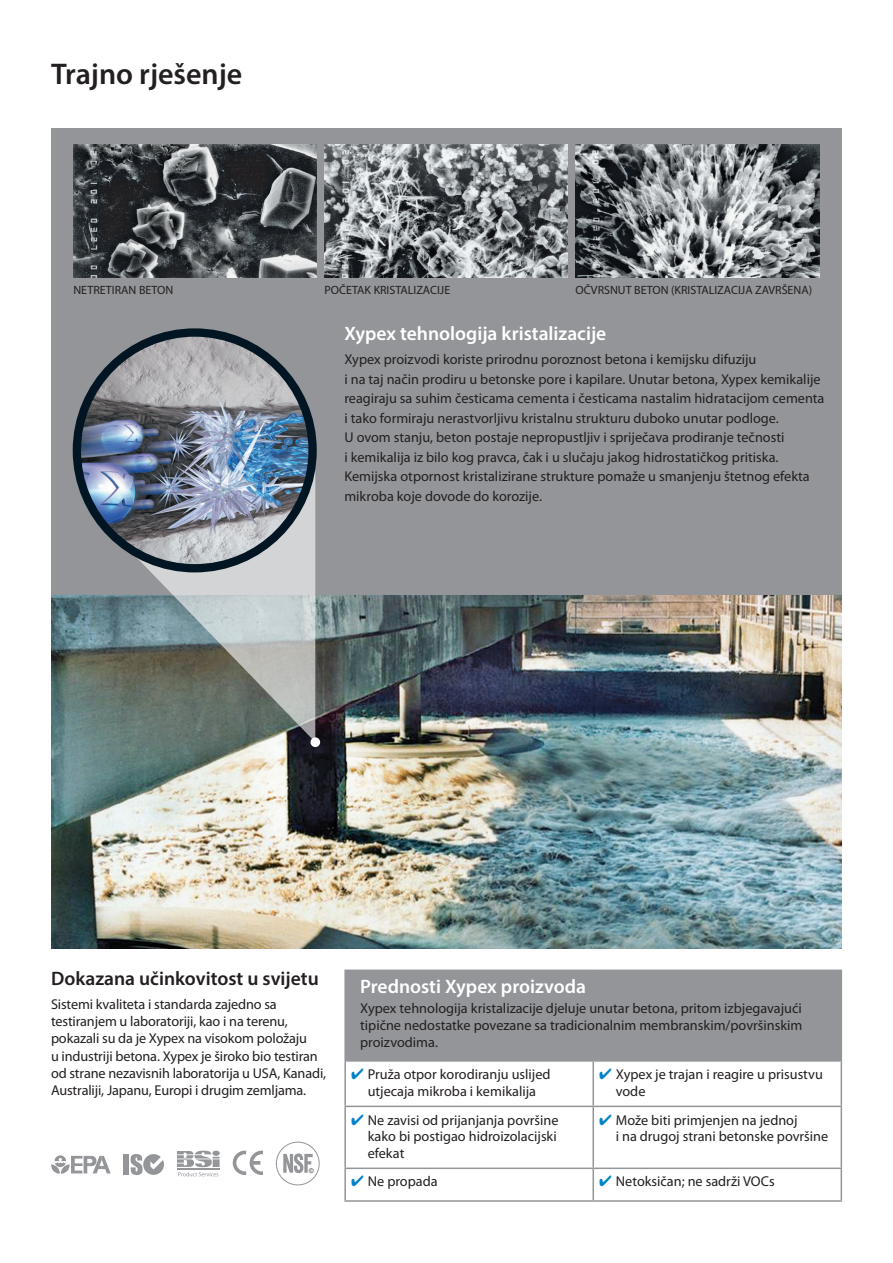
<style>
.page{position:relative;width:893px;height:1263px;background:#fff}
.page>*{position:absolute;margin:0;border:0;box-sizing:border-box;transform-origin:0 0}
.t1{font:600 30px "Myriad Pro";color:#231f20}
.t2{font:600 19.5px "Myriad Pro";color:#fff}
.t3{font:600 19.5px "Myriad Pro";color:#231f20}
.t4{font:14.25px/19.5px "Myriad Pro";color:#231f20}
.t5{font:12px "Myriad Pro";color:#231f20}
.s1{color:#0082c8}
</style>
<div class="page">
<div style="left:51px;top:128px;width:791px;height:471px;background:#939598"></div>
<img style="left:51px;top:595px;width:791px;height:353px">
<svg style="left:111px;top:475px;width:204px;height:267px;background:#8e9795"></svg>
<div style="left:310px;top:737px;width:10px;height:10px;background:#fff;border-radius:50%"></div>
<div style="left:345px;top:970px;width:496px;height:91px;background:#939598"></div>
<svg style="left:346px;top:1062px;width:495px;height:138px"></svg>
<hr style="left:344px;top:969px;width:249px;height:2px;background:#939598">
<hr style="left:344px;top:971px;width:2px;height:89px;background:#939598">
<hr style="left:593px;top:969px;width:249px;height:2px;background:#939598">
<hr style="left:841px;top:971px;width:1px;height:89px;background:#939598">
<hr style="left:344px;top:1060px;width:249px;height:2px;background:#939598">
<hr style="left:593px;top:1060px;width:249px;height:2px;background:#939598">
<hr style="left:344px;top:1062px;width:2px;height:43px;background:#939598">
<hr style="left:344px;top:1107px;width:2px;height:60px;background:#939598">
<hr style="left:344px;top:1169px;width:2px;height:31px;background:#939598">
<hr style="left:344px;top:1200px;width:249px;height:2px;background:#939598">
<hr style="left:592px;top:1062px;width:2px;height:43px;background:#939598">
<hr style="left:841px;top:1062px;width:1px;height:43px;background:#939598">
<hr style="left:592px;top:1107px;width:2px;height:60px;background:#939598">
<hr style="left:841px;top:1107px;width:1px;height:60px;background:#939598">
<hr style="left:592px;top:1169px;width:2px;height:31px;background:#939598">
<hr style="left:841px;top:1169px;width:1px;height:31px;background:#939598">
<hr style="left:593px;top:1200px;width:249px;height:2px;background:#939598">
<hr style="left:344px;top:1105px;width:249px;height:2px;background:#939598">
<hr style="left:593px;top:1105px;width:249px;height:2px;background:#939598">
<hr style="left:344px;top:1167px;width:249px;height:2px;background:#939598">
<hr style="left:593px;top:1167px;width:249px;height:2px;background:#939598">
<img style="left:73px;top:144px;width:244px;height:134px">
<img style="left:324px;top:144px;width:244px;height:134px">
<img style="left:576px;top:144px;width:243px;height:134px">
<svg style="left:283px;top:1153px;width:30px;height:20px"></svg>
<div style="left:276px;top:1142px;width:44px;height:43px;border:1px solid #939598;border-radius:50%"></div>
<svg style="left:233px;top:1151px;width:30px;height:24px"></svg>
<svg style="left:177px;top:1151px;width:43px;height:25px"></svg>
<svg style="left:51px;top:1155px;width:60px;height:19px"></svg>
<div style="left:124px;top:1154px;width:5px;height:20px;background:#939598"></div>
<svg style="left:131px;top:1154px;width:33px;height:21px"></svg>
<img style="left:77px;top:335px;width:236px;height:231px">
<div style="left:73px;top:328px;width:244px;height:244px;border:8px solid #011622;border-radius:50%"></div>
<hr style="left:892px;top:128px;width:1px;height:467px;background:#939598">
<h1 class="t1" style="left:51px;top:55px;width:193px">Trajno rješenje</h1>
<p class="t5" style="left:73px;top:283px;width:102px">NETRETIRAN BETON</p>
<p class="t5" style="left:324px;top:283px;width:127px">POČETAK KRISTALIZACIJE</p>
<p class="t5" style="left:576px;top:283px;width:238px">OČVRSNUT BETON (KRISTALIZACIJA ZAVRŠENA)</p>
<h2 class="t2" style="left:344px;top:321px;width:263px">Xypex tehnologija kristalizacije</h2>
<p class="t4" style="left:344px;top:350px;width:481px">Xypex proizvodi koriste prirodnu poroznost betona i kemijsku difuziju<br>i na taj način prodiru u betonske pore i kapilare. Unutar betona, Xypex kemikalije reagiraju sa suhim česticama cementa i česticama nastalim hidratacijom cementa i tako formiraju nerastvorljivu kristalnu strukturu duboko unutar podloge.<br>U ovom stanju, beton postaje nepropustljiv i spriječava prodiranje tečnosti<br>i kemikalija iz bilo kog pravca, čak i u slučaju jakog hidrostatičkog pritiska.<br>Kemijska otpornost kristalizirane strukture pomaže u smanjenju štetnog efekta mikroba koje dovode do korozije.</p>
<h2 class="t3" style="left:51px;top:966px;width:269px">Dokazana učinkovitost u svijetu</h2>
<p class="t4" style="left:51px;top:996px;width:277px;line-height:17.1px">Sistemi kvaliteta i standarda zajedno sa testiranjem u laboratoriji, kao i na terenu, pokazali su da je Xypex na visokom položaju<br>u industriji betona. Xypex je široko bio testiran od strane nezavisnih laboratorija u USA, Kanadi, Australiji, Japanu, Europi i drugim zemljama.</p>
<h2 class="t2" style="left:360px;top:974px;width:227px">Prednosti Xypex proizvoda</h2>
<p class="t4" style="left:360px;top:1000px;width:444px;line-height:17.1px;text-align:justify">Xypex tehnologija kristalizacije djeluje unutar betona, pritom izbjegavajući tipične nedostatke povezane sa tradicionalnim membranskim/površinskim proizvodima.</p>
<p class="t4" style="left:351px;top:1066px;width:201px;line-height:16.5px;text-align:center"><span class="s1">✔</span> Pruža otpor korodiranju uslijed utjecaja mikroba i kemikalija</p>
<p class="t4" style="left:616px;top:1066px;width:209px;line-height:16.5px;text-indent:-16px"><span class="s1">✔</span> Xypex je trajan i reagire u prisustvu vode</p>
<p class="t4" style="left:368px;top:1111px;width:192px;line-height:16.5px;text-indent:-16px"><span class="s1">✔</span> Ne zavisi od prijanjanja površine kako bi postigao hidroizolacijski efekat</p>
<p class="t4" style="left:616px;top:1111px;width:214px;line-height:16.5px;text-indent:-16px"><span class="s1">✔</span> Može biti primjenjen na jednoj<br>i na drugoj strani betonske površine</p>
<p class="t4" style="left:351px;top:1172px;width:88px"><span class="s1">✔</span> Ne propada</p>
<p class="t4" style="left:599px;top:1172px;width:177px"><span class="s1">✔</span> Netoksičan; ne sadrži VOCs</p>
</div>
